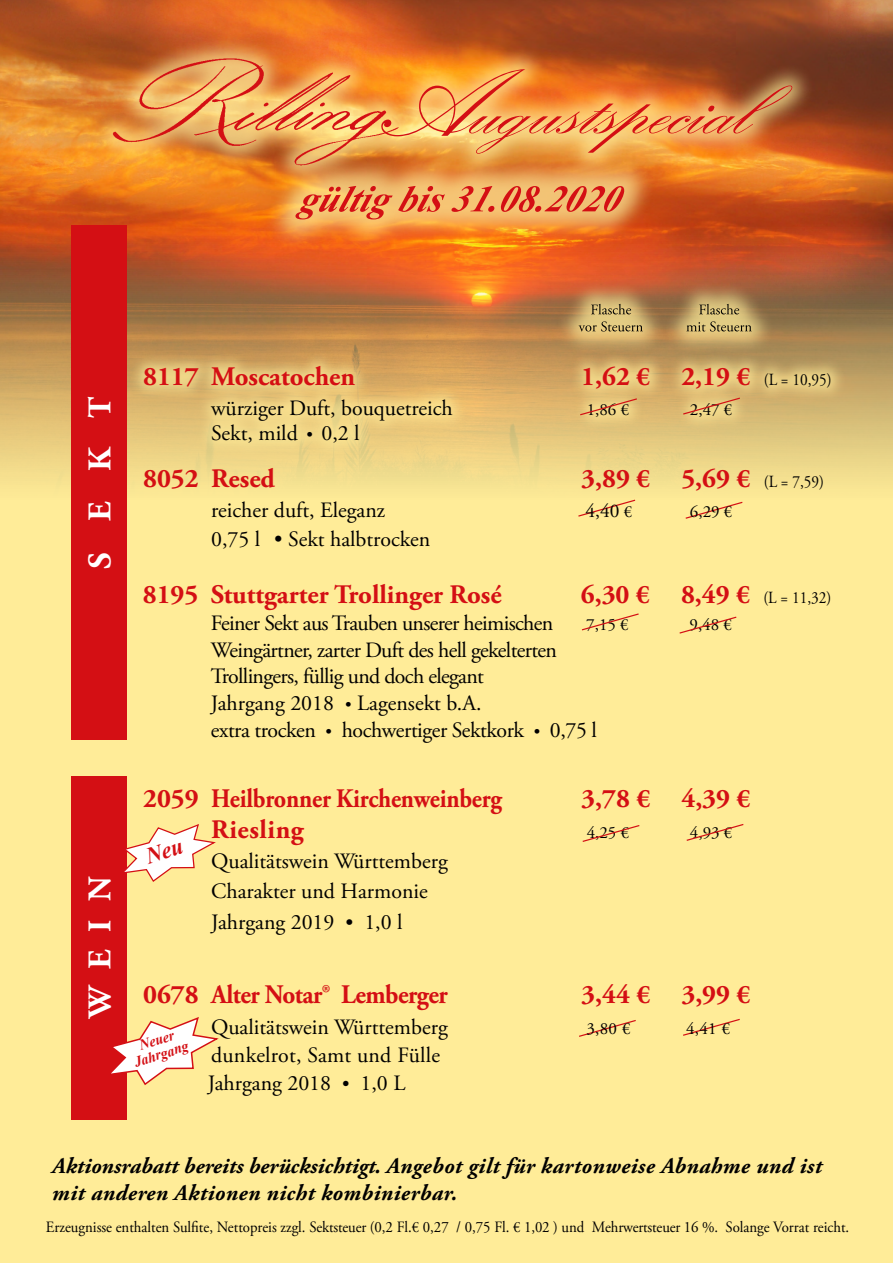
<style>
.page{position:relative;width:893px;height:1263px;background:#ffec98}
.page>*{position:absolute;margin:0;border:0;box-sizing:border-box;transform-origin:0 0}
.t1{font:700 33px "Adobe Garamond Pro";color:#fff}
.t2{font:700 26.7px "Adobe Garamond Pro";color:#d40f14}
.t3{font:700 26.7px "Adobe Garamond Pro";letter-spacing:-.02em;color:#d40f14}
.t4{font:700 26.7px "Adobe Garamond Pro";letter-spacing:.02em;color:#d40f14}
.t5{font:italic 700 22.5px/27px "Adobe Garamond Pro";letter-spacing:.02em;color:#000}
.t6{font:21.9px/30.5px "Adobe Garamond Pro";color:#000}
.t7{font:21.9px/26.7px "Adobe Garamond Pro";letter-spacing:-.03em;color:#000}
.t8{font:19.5px "Adobe Garamond Pro";color:#000}
.t9{font:16.95px "Adobe Garamond Pro";color:#000}
.t10{font:15.75px "Adobe Garamond Pro";color:#000;scale:.94 1}
.t11{font:italic 700 14.7px/14.7px "Times New Roman";color:#d40f14;text-align:center;scale:.96 1}
.s1{font-weight:400;font-size:16.95px;color:#000}
.s2{font-size:16.95px}
.s3{font-size:20.7px}
.s4{font-size:19.5px}
</style>
<div class="page">
<img style="left:0;top:0;width:893px;height:531px">
<div style="left:555px;top:280px;width:111px;height:76px;background:#ffec98;opacity:.75"></div>
<svg style="left:579px;top:321px;width:64px;height:11px"></svg>
<svg style="left:591px;top:304px;width:40px;height:10px"></svg>
<div style="left:663px;top:280px;width:112px;height:76px;background:#ffec98;opacity:.75"></div>
<svg style="left:686px;top:321px;width:66px;height:11px"></svg>
<svg style="left:699px;top:304px;width:40px;height:10px"></svg>
<div style="left:71px;top:225px;width:55px;height:515px;background:#d40f14"></div>
<div style="left:71px;top:776px;width:55px;height:343px;background:#d40f14"></div>
<svg style="left:111px;top:1016px;width:108px;height:70px"></svg>
<svg style="left:579px;top:1020px;width:57px;height:17px"></svg>
<svg style="left:683px;top:1018px;width:57px;height:18px"></svg>
<svg style="left:577px;top:499px;width:60px;height:19px"></svg>
<svg style="left:684px;top:501px;width:60px;height:19px"></svg>
<svg style="left:582px;top:825px;width:58px;height:17px"></svg>
<svg style="left:686px;top:824px;width:58px;height:17px"></svg>
<div style="left:89px;top:35px;width:727px;height:154px;background:#ffec98;opacity:.75"></div>
<img style="left:111px;top:53px;width:289px;height:114px">
<img style="left:255px;top:69px;width:538px;height:182px">
<div style="left:128px;top:350px;width:718px;height:108px;background:#ffec98;opacity:.75"></div>
<svg style="left:579px;top:397px;width:59px;height:19px"></svg>
<svg style="left:682px;top:397px;width:59px;height:18px"></svg>
<svg style="left:581px;top:613px;width:58px;height:18px"></svg>
<svg style="left:679px;top:616px;width:58px;height:18px"></svg>
<svg style="left:124px;top:823px;width:92px;height:60px"></svg>
<h1 class="t1" style="left:81px;top:569px;width:174px;rotate:-90deg">S E K T</h1>
<h1 class="t1" style="left:81px;top:1018px;width:143px;rotate:-90deg">W E I N</h1>
<p class="t2" style="left:143px;top:361px;width:214px">8117 Moscatochen</p>
<p class="t2" style="left:581px;top:361px;width:252px">1,62 € 2,19 € <span class="s1">(L = 10,95)</span></p>
<p class="t6" style="left:211px;top:393px;width:243px">würziger Duft, bouquetreich</p>
<p class="t9" style="left:587px;top:399px;width:44px">1,86 €</p>
<p class="t9" style="left:690px;top:399px;width:44px">2,47 €</p>
<p class="t6" style="left:211px;top:419px;width:150px">Sekt, mild <span class="s2">•</span> 0,2 l</p>
<p class="t2" style="left:143px;top:463px;width:133px">8052 Resed</p>
<p class="t2" style="left:581px;top:463px;width:244px">3,89 € 5,69 € <span class="s1">(L = 7,59)</span></p>
<p class="t6" style="left:211px;top:495px;width:175px">reicher duft, Eleganz</p>
<p class="t8" style="left:585px;top:499px;width:48px">4,40 <span class="s2">€</span></p>
<p class="t9" style="left:690px;top:501px;width:44px">6,29 €</p>
<p class="t6" style="left:211px;top:525px;width:221px">0,75 l • Sekt halbtrocken</p>
<p class="t2" style="left:143px;top:579px;width:360px">8195 Stuttgarter Trollinger Rosé</p>
<p class="t2" style="left:581px;top:579px;width:252px">6,30 € 8,49 € <span class="s1">(L = 11,32)</span></p>
<p class="t7" style="left:211px;top:610px;width:344px">Feiner Sekt aus Trauben unserer heimischen</p>
<p class="t9" style="left:586px;top:614px;width:44px">7,15 €</p>
<p class="t9" style="left:689px;top:614px;width:44px">9,48 €</p>
<p class="t7" style="left:211px;top:637px;width:388px">Weingärtner, zarter Duft des hell gekelterten Trollingers, füllig und doch elegant<br>Jahrgang 2018 <span class="s2">•</span> Lagensekt b.A.<br>extra trocken <span class="s2">•</span> hochwertiger Sektkork <span class="s2">•</span> 0,75 l</p>
<p class="t2" style="left:143px;top:783px;width:360px">2059 Heilbronner Kirchenweinberg</p>
<p class="t2" style="left:581px;top:783px;width:171px">3,78 € 4,39 €</p>
<p class="t4" style="left:211px;top:813px;width:94px">Riesling</p>
<p class="t9" style="left:587px;top:822px;width:44px">4,25 €</p>
<p class="t9" style="left:690px;top:822px;width:44px">4,93 €</p>
<p class="t6" style="left:211px;top:846px;width:238px">Qualitätswein Württemberg<br>Charakter und Harmonie<br>Jahrgang 2019 <span class="s3">•</span> 1,0 l</p>
<p class="t3" style="left:143px;top:979px;width:306px">0678 Alter Notar® Lemberger</p>
<p class="t2" style="left:581px;top:979px;width:171px">3,44 € 3,99 €</p>
<p class="t6" style="left:211px;top:1012px;width:238px">Qualitätswein Württemberg</p>
<p class="t9" style="left:586px;top:1018px;width:46px">3,80 €</p>
<p class="t9" style="left:686px;top:1018px;width:46px">4,41 €</p>
<p class="t6" style="left:208px;top:1042px;width:234px;line-height:27.9px">dunkelrot, Samt und Fülle<br>Jahrgang 2018 <span class="s4">•</span> 1,0 L</p>
<p class="t11" style="left:128px;top:1041px;width:60px;rotate:-18deg">Neuer<br>Jahrgang</p>
<p class="t5" style="left:52px;top:1153px;width:771px">Aktionsrabatt bereits berücksichtigt. Angebot gilt für kartonweise Abnahme und ist mit anderen Aktionen nicht kombinierbar.</p>
<p class="t10" style="left:46px;top:1217px;width:856px">Erzeugnisse enthalten Sulfite, Nettopreis zzgl. Sektsteuer (0,2 Fl.€ 0,27 / 0,75 Fl. € 1,02 ) und Mehrwertsteuer 16 %. Solange Vorrat reicht.</p>
</div>
